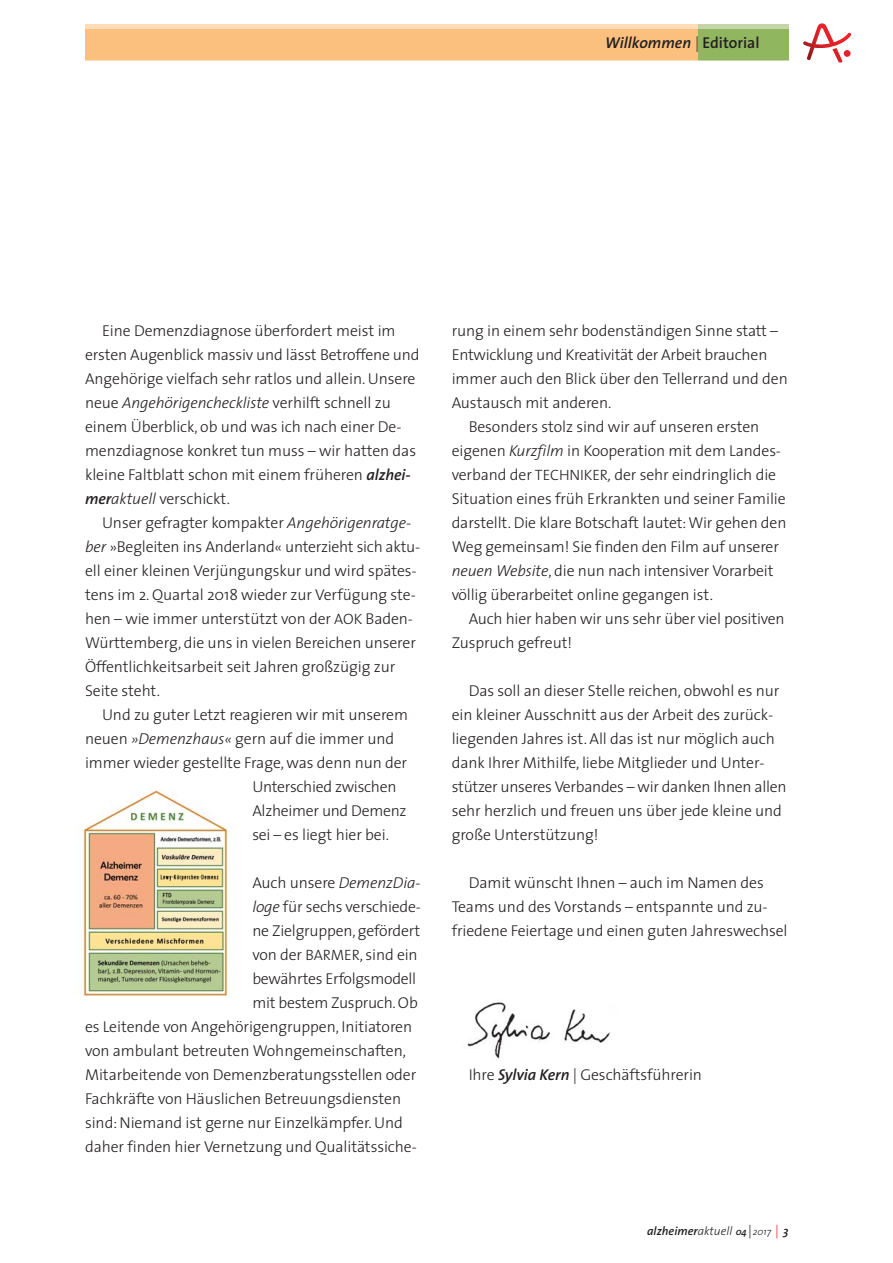
<style>
.page{position:relative;width:893px;height:1263px;background:#fff}
.page>*{position:absolute;margin:0;border:0;box-sizing:border-box;transform-origin:0 0}
.t1{font:300 15.75px/24px "The Sans";letter-spacing:-.005em;color:#231f20}
.t2{font:italic 600 15.75px "The Sans";color:#231f20}
.t3{font:italic 600 12px "The Sans";color:#231f20}
.s1{font-weight:300;font-style:normal}
.s2{font-style:normal}
.s3{font-style:italic}
.s4{font-weight:600;font-style:italic}
.s5{font-size:15px}
.s6{font-weight:300}
.s7{font-size:9.9px}
.s8{font-weight:300;font-style:normal;font-size:13.5px}
.s9{font-weight:300;font-size:9.9px}
.s10{font-weight:300;font-style:normal;font-size:13.5px;color:#ed2128}
</style>
<div class="page">
<svg style="left:803px;top:23px;width:48px;height:40px"></svg>
<div style="left:697px;top:24px;width:92px;height:36px;background:linear-gradient(to right,#c4d6a8,#c4d6a8)"></div>
<div style="left:697px;top:30px;width:92px;height:30px;background:#90b660"></div>
<div style="left:85px;top:24px;width:612px;height:36px;background:linear-gradient(to right,#fedcb9,#fedcb9)"></div>
<div style="left:85px;top:30px;width:612px;height:30px;background:#fbbf7e"></div>
<img style="left:467px;top:1002px;width:144px;height:57px">
<img style="left:82px;top:789px;width:154px;height:208px">
<p class="t2" style="left:605px;top:37px;width:156px">Willkommen <span class="s1">|</span> <span class="s2">Editorial</span></p>
<p class="t1" style="left:85px;top:320px;width:336px;text-indent:17px">Eine Demenzdiagnose überfordert meist im ersten Augenblick massiv und lässt Betroffene und Angehörige vielfach sehr ratlos und allein. Unsere neue <span class="s3">Angehörigencheckliste</span> verhilft schnell zu einem Überblick, ob und was ich nach einer De - menzdiagnose konkret tun muss – wir hatten das kleine Faltblatt schon mit einem früheren <span class="s4">alzhei - mer</span><span class="s3">aktuell</span> verschickt.</p>
<p class="t1" style="left:85px;top:512px;width:337px;text-indent:17px">Unser gefragter kompakter <span class="s3">Angehörigenrat ge - ber</span> »Begleiten ins Anderland« unterzieht sich aktu - ell einer kleinen Verjüngungskur und wird spätes - tens im 2. Quartal 2018 wieder zur Verfügung ste - hen – wie immer unterstützt von der <span class="s5">AOK</span> Baden-Württemberg, die uns in vielen Bereichen unserer Öffentlichkeitsarbeit seit Jahren großzügig zur<br>Sei te steht.</p>
<p class="t1" style="left:102px;top:704px;width:307px">Und zu guter Letzt reagieren wir mit unserem</p>
<p class="t1" style="left:85px;top:728px;width:311px">neuen <span class="s3">»Demenzhaus«</span> gern auf die immer und</p>
<p class="t1" style="left:85px;top:752px;width:324px">immer wieder gestellte Frage, was denn nun der</p>
<p class="t1" style="left:252px;top:776px;width:146px">Unterschied zwischen</p>
<p class="t1" style="left:252px;top:800px;width:156px">Alzheimer und Demenz</p>
<p class="t1" style="left:252px;top:824px;width:138px">sei – es liegt hier bei.</p>
<p class="t1" style="left:252px;top:872px;width:170px">Auch unsere <span class="s3">Demenz Dia -</span></p>
<p class="t1" style="left:252px;top:896px;width:170px"><span class="s3">loge</span> für sechs ver schie de -</p>
<p class="t1" style="left:252px;top:920px;width:170px">ne Zielgruppen, gefördert</p>
<p class="t1" style="left:252px;top:944px;width:167px">von der <span class="s5">BARMER</span>, sind ein</p>
<p class="t1" style="left:252px;top:968px;width:165px">bewährtes Erfolgsmodell</p>
<p class="t1" style="left:252px;top:992px;width:167px">mit bestem Zuspruch. Ob</p>
<p class="t1" style="left:85px;top:1016px;width:329px">es Leitende von Angehörigengruppen, Initiato ren</p>
<p class="t1" style="left:85px;top:1040px;width:322px">von ambulant betreuten Wohngemeinschaf ten,</p>
<p class="t1" style="left:85px;top:1064px;width:333px">Mitarbeitende von Demenzberatungsstellen oder</p>
<p class="t1" style="left:85px;top:1088px;width:318px">Fachkräfte von Häuslichen Betreuungsdiensten</p>
<p class="t1" style="left:85px;top:1112px;width:319px">sind: Niemand ist gerne nur Einzelkämpfer. Und</p>
<p class="t1" style="left:85px;top:1136px;width:333px">daher finden hier Vernetzung und Qualitäts siche -</p>
<p class="t1" style="left:452px;top:320px;width:328px">rung in einem sehr bodenständigen Sinne statt –</p>
<p class="t1" style="left:452px;top:344px;width:317px">Entwicklung und Kreativität der Arbeit brau chen</p>
<p class="t1" style="left:452px;top:368px;width:338px">immer auch den Blick über den Teller rand und den</p>
<p class="t1" style="left:452px;top:392px;width:161px">Austausch mit anderen.</p>
<p class="t1" style="left:469px;top:416px;width:292px">Besonders stolz sind wir auf unseren ersten</p>
<p class="t1" style="left:452px;top:440px;width:331px">eigenen <span class="s3">Kurzfilm</span> in Kooperation mit dem Landes -</p>
<p class="t1" style="left:452px;top:464px;width:326px">verband der <span class="s5">TECHNIKER</span><span class="s3">,</span> der sehr eindringlich die</p>
<p class="t1" style="left:452px;top:488px;width:336px">Situation eines früh Erkrankten und seiner Familie</p>
<p class="t1" style="left:452px;top:512px;width:336px">darstellt. Die klare Botschaft lautet: Wir gehen den</p>
<p class="t1" style="left:452px;top:536px;width:329px">Weg gemeinsam! Sie finden den Film auf unserer</p>
<p class="t1" style="left:452px;top:560px;width:323px"><span class="s3">neuen Website</span>, die nun nach intensiver Vorarbeit</p>
<p class="t1" style="left:452px;top:584px;width:263px">völlig überarbeitet online gegangen ist.</p>
<p class="t1" style="left:469px;top:608px;width:317px">Auch hier haben wir uns sehr über viel positiven</p>
<p class="t1" style="left:452px;top:632px;width:122px">Zu spruch gefreut!</p>
<p class="t1" style="left:452px;top:680px;width:336px;text-indent:17px">Das soll an dieser Stelle reichen, obwohl es nur ein kleiner Ausschnitt aus der Arbeit des zurück - liegenden Jahres ist. All das ist nur möglich auch dank Ihrer Mithilfe, liebe Mitglieder und Unter - stüt zer unseres Verbandes – wir danken Ihnen allen sehr herzlich und freuen uns über jede kleine und große Unterstützung!</p>
<p class="t1" style="left:452px;top:872px;width:337px;text-indent:17px">Damit wünscht Ihnen – auch im Namen des<br>Teams und des Vorstands – entspannte und zu - friedene Feiertage und einen guten Jahreswechsel</p>
<p class="t1" style="left:469px;top:1064px;width:235px">Ihre <span class="s4">Sylvia Kern</span> | Geschäftsführerin</p>
<p class="t3" style="left:647px;top:1226px;width:143px">alzheimer<span class="s6">aktuell</span> <span class="s7">04</span><span class="s8">|</span><span class="s9">2017</span> <span class="s10">|</span> 3</p>
</div>
